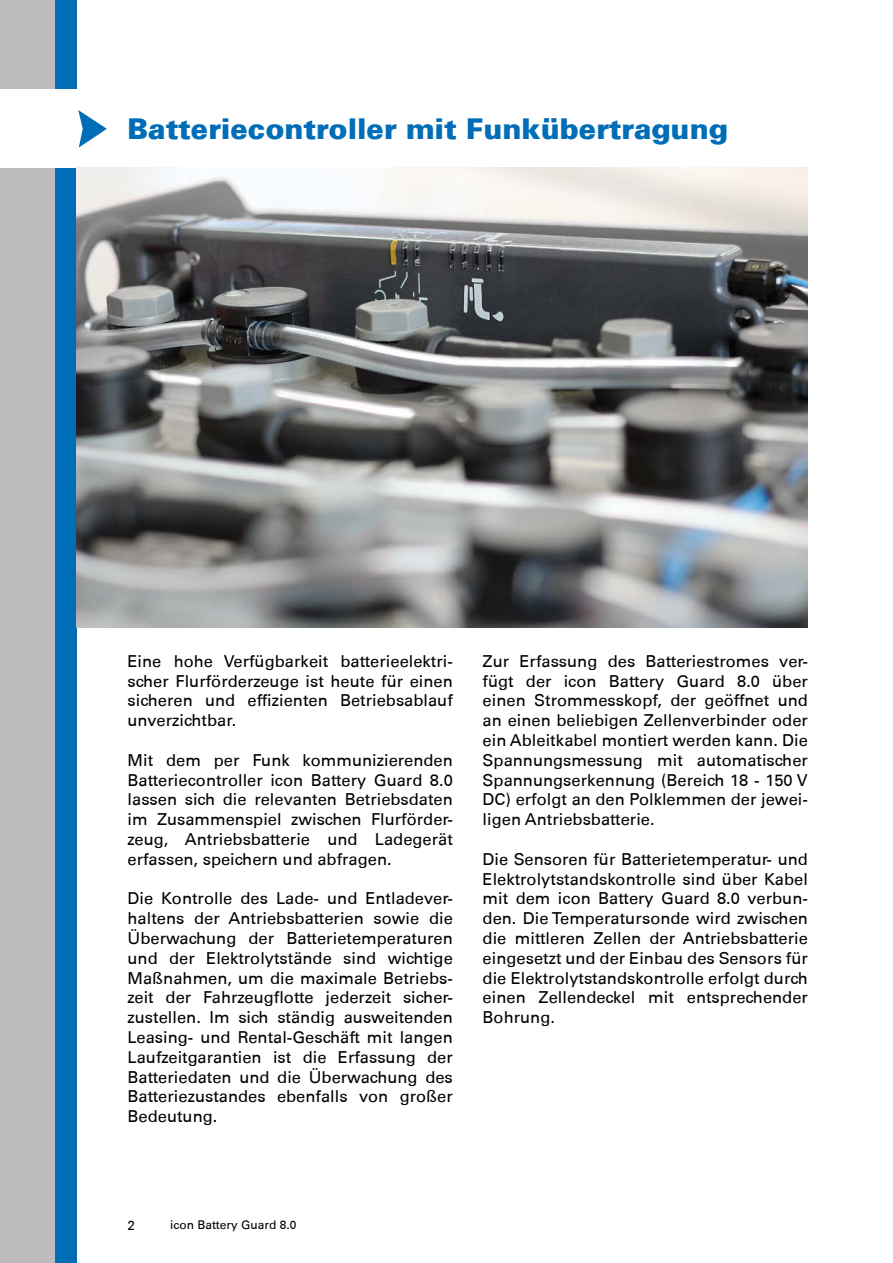
<style>
.page{position:relative;width:893px;height:1263px;background:#fff}
.page>*{position:absolute;margin:0;border:0;box-sizing:border-box;transform-origin:0 0}
.t1{font:900 28.5px "Univers";color:#006db7}
.t2{font:16.5px/19.8px "Univers 55 Roman";color:#000;text-align:justify}
.t3{font:13.5px "Univers 55 Roman";color:#000}
.t4{font:12px "Univers 55 Roman";color:#000}
</style>
<div class="page">
<div style="left:0;top:0;width:55px;height:1263px;background:#bdbbbd"></div>
<div style="left:55px;top:0;width:22px;height:1263px;background:#006db7"></div>
<div style="left:0;top:90px;width:102px;height:78px;background:#fff"></div>
<svg style="left:78px;top:110px;width:29px;height:38px"></svg>
<img style="left:77px;top:168px;width:731px;height:459px">
<h1 class="t1" style="left:128px;top:110px;width:602px">Batteriecontroller mit Funkübertragung</h1>
<p class="t2" style="left:128px;top:651px;width:327px">Eine hohe Verfügbarkeit batterieelektri&shy;scher Flurförderzeuge ist heute für einen sicheren und effizienten Betriebsablauf unverzichtbar.</p>
<p class="t2" style="left:128px;top:750px;width:327px">Mit dem per Funk kommunizierenden Batteriecontroller icon Battery Guard 8.0 lassen sich die relevanten Betriebsdaten im Zusammenspiel zwischen Flurförder&shy;zeug, Antriebsbatterie und Ladegerät erfassen, speichern und abfragen.</p>
<p class="t2" style="left:128px;top:889px;width:327px">Die Kontrolle des Lade- und Entladever&shy;haltens der Antriebsbatterien sowie die Überwachung der Batterietemperaturen und der Elektrolytstände sind wichtige Maßnahmen, um die maximale Betriebs&shy;zeit der Fahrzeugflotte jederzeit sicher&shy;zustellen. Im sich ständig ausweitenden Leasing- und Rental-Geschäft mit langen Laufzeitgarantien ist die Erfassung der Batteriedaten und die Überwachung des Batteriezustandes ebenfalls von großer Bedeutung.</p>
<p class="t2" style="left:483px;top:651px;width:327px">Zur Erfassung des Batteriestromes ver&shy;fügt der icon Battery Guard 8.0 über einen Strommesskopf, der geöffnet und an einen beliebigen Zellenverbinder oder ein Ableitkabel montiert werden kann. Die Spannungsmessung mit automatischer Spannungserkennung (Bereich 18 - 150 V DC) erfolgt an den Polklemmen der jewei&shy;ligen Antriebsbatterie.</p>
<p class="t2" style="left:483px;top:849px;width:327px">Die Sensoren für Batterietemperatur- und Elektrolytstandskontrolle sind über Kabel mit dem icon Battery Guard 8.0 verbun&shy;den. Die Temperatursonde wird zwischen die mittleren Zellen der Antriebsbatterie eingesetzt und der Einbau des Sensors für die Elektrolytstandskontrolle erfolgt durch einen Zellendeckel mit entsprechender Bohrung.</p>
<p class="t3" style="left:128px;top:1217px;width:9px">2</p>
<p class="t4" style="left:170px;top:1217px;width:128px">icon Battery Guard 8.0</p>
</div>
